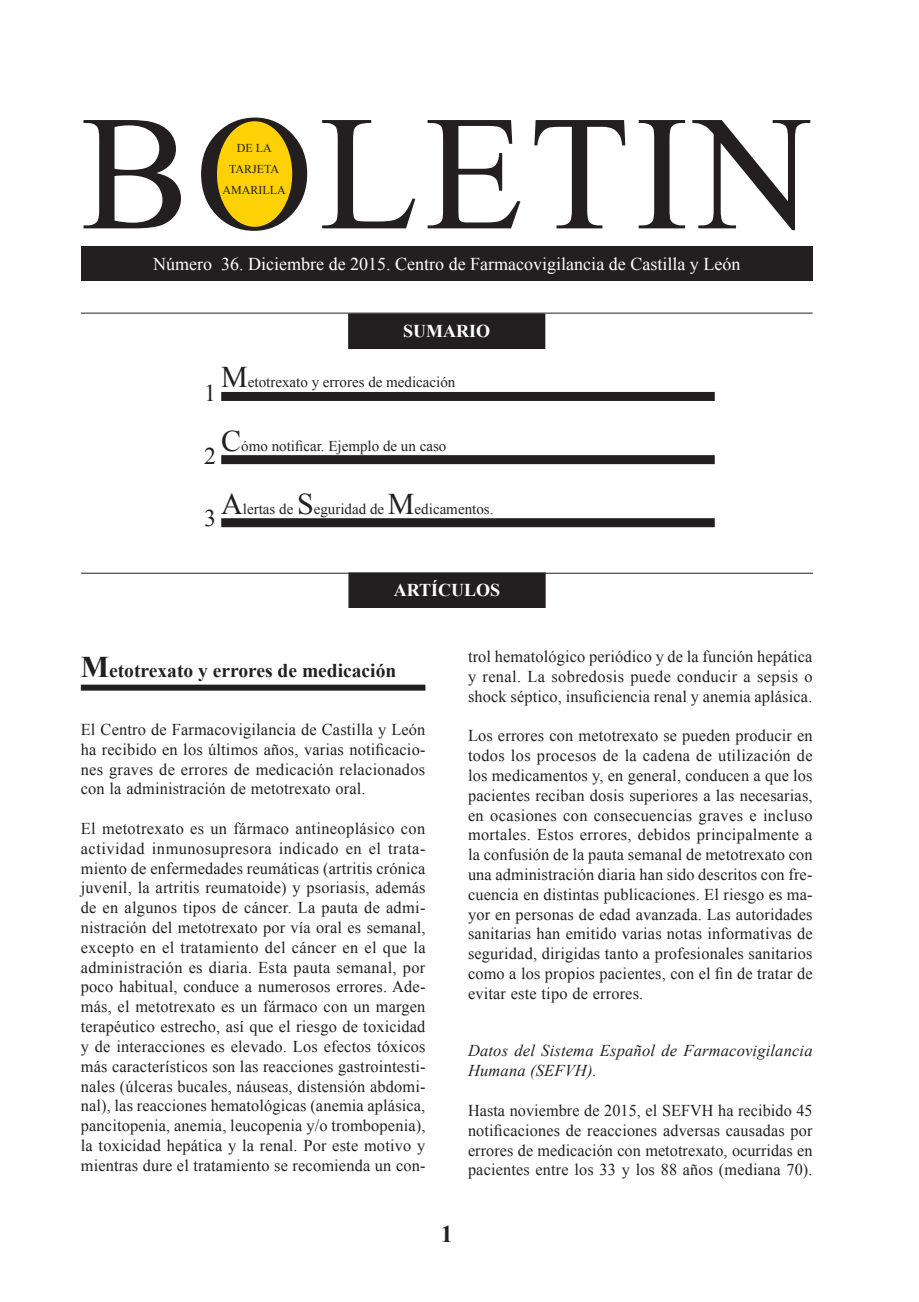
<style>
.page{position:relative;width:919px;height:1302px;background:#fff}
.page>*{position:absolute;margin:0;border:0;box-sizing:border-box;transform-origin:0 0}
.t1{font:163.5px "Times New Roman";letter-spacing:.035em;color:#231f20}
.t2{font:24px "Times New Roman";color:#231f20}
.t3{font:700 24px "Times New Roman";color:#231f20}
.t4{font:700 19.5px "Times New Roman";color:#231f20}
.t5{font:18px "Times New Roman";color:#fff}
.t6{font:700 18px "Times New Roman";color:#fff}
.t7{font:16.5px/19.8px "Times New Roman";letter-spacing:.01em;color:#231f20;text-align:justify}
.t8{font:italic 16.5px/19.8px "Times New Roman";letter-spacing:.01em;color:#231f20}
.t9{font:15px "Times New Roman";color:#231f20}
.t10{font:12px/21px "Times New Roman";color:#231f20;text-align:center}
.s1{font-size:30px}
</style>
<div class="page">
<div style="left:81px;top:247px;width:731px;height:34px;background:#231f20"></div>
<div style="left:217px;top:121px;width:75px;height:106px;background:#fed105;border-radius:50%"></div>
<hr style="left:81px;top:313px;width:731px;height:1px;background:#231f20">
<div style="left:349px;top:314px;width:195px;height:34px;background:#231f20"></div>
<div style="left:348px;top:313px;width:197px;height:36px;border:2px solid #231f20"></div>
<hr style="left:81px;top:572px;width:731px;height:1px;background:#231f20">
<div style="left:349px;top:573px;width:196px;height:34px;background:#231f20"></div>
<div style="left:348px;top:572px;width:197px;height:36px;border:2px solid #231f20"></div>
<div style="left:81px;top:684px;width:344px;height:6px;background:#231f20"></div>
<div style="left:221px;top:392px;width:493px;height:9px;background:#231f20"></div>
<div style="left:221px;top:455px;width:493px;height:9px;background:#231f20"></div>
<div style="left:221px;top:518px;width:493px;height:9px;background:#231f20"></div>
<h1 class="t1" style="left:81px;top:64px;width:733px">BOLETIN</h1>
<p class="t10" style="left:222px;top:137px;width:65px">DE LA<br>TARJETA<br>AMARILLA</p>
<p class="t5" style="left:153px;top:252px;width:588px">Número 36. Diciembre de 2015. Centro de Farmacovigilancia de Castilla y León</p>
<p class="t6" style="left:403px;top:318px;width:88px">SUMARIO</p>
<h2 class="t2" style="left:204px;top:377px;width:13px">1</h2>
<p class="t9" style="left:221px;top:372px;width:236px"><span class="s1">M</span>etotrexato y errores de medicación</p>
<p class="t9" style="left:221px;top:435px;width:226px"><span class="s1">C</span>ómo notificar. Ejemplo de un caso</p>
<h2 class="t2" style="left:204px;top:440px;width:13px">2</h2>
<p class="t9" style="left:221px;top:498px;width:274px"><span class="s1">A</span>lertas de <span class="s1">S</span>eguridad de <span class="s1">M</span>edicamentos.</p>
<h2 class="t2" style="left:204px;top:502px;width:13px">3</h2>
<p class="t6" style="left:393px;top:577px;width:108px">ARTÍCULOS</p>
<p class="t4" style="left:81px;top:657px;width:317px"><span class="s1">M</span>etotrexato y errores de medicación</p>
<p class="t7" style="left:81px;top:719px;width:346px">El Centro de Farmacovigilancia de Castilla y León ha recibido en los últimos años, varias notificacio&shy;nes graves de errores de medicación relacionados con la administración de metotrexato oral.</p>
<p class="t7" style="left:81px;top:818px;width:346px">El metotrexato es un fármaco antineoplásico con actividad inmunosupresora indicado en el trata&shy;miento de enfermedades reumáticas (artritis crónica juvenil, la artritis reumatoide) y psoriasis, además de en algunos tipos de cáncer. La pauta de admi&shy;nistración del metotrexato por vía oral es semanal, excepto en el tratamiento del cáncer en el que la administración es diaria. Esta pauta semanal, por poco habitual, conduce a numerosos errores. Ade&shy;más, el metotrexato es un fármaco con un margen terapéutico estrecho, así que el riesgo de toxicidad y de interacciones es elevado. Los efectos tóxicos más característicos son las reacciones gastrointesti&shy;nales (úlceras bucales, náuseas, distensión abdomi&shy;nal), las reacciones hematológicas (anemia aplásica, pancitopenia, anemia, leucopenia y/o trombopenia), la toxicidad hepática y la renal. Por este motivo y mientras dure el tratamiento se recomienda un con-</p>
<p class="t7" style="left:468px;top:646px;width:346px">trol hematológico periódico y de la función hepática y renal. La sobredosis puede conducir a sepsis o shock séptico, insuficiencia renal y anemia aplásica.</p>
<p class="t7" style="left:468px;top:725px;width:346px">Los errores con metotrexato se pueden producir en todos los procesos de la cadena de utilización de los medicamentos y, en general, conducen a que los pacientes reciban dosis superiores a las necesarias, en ocasiones con consecuencias graves e incluso mortales. Estos errores, debidos principalmente a la confusión de la pauta semanal de metotrexato con una administración diaria han sido descritos con fre&shy;cuencia en distintas publicaciones. El riesgo es ma&shy;yor en personas de edad avanzada. Las autoridades sanitarias han emitido varias notas informativas de seguridad, dirigidas tanto a profesionales sanitarios como a los propios pacientes, con el fin de tratar de evitar este tipo de errores.</p>
<p class="t8" style="left:468px;top:1040px;width:346px">Datos del Sistema Español de Farmacovigilancia<br>Humana (SEFVH).</p>
<p class="t7" style="left:468px;top:1099px;width:346px">Hasta noviembre de 2015, el SEFVH ha recibido 45 notificaciones de reacciones adversas causadas por errores de medicación con metotrexato, ocurridas en pacientes entre los 33 y los 88 años (mediana 70).</p>
<h2 class="t3" style="left:440px;top:1217px;width:13px">1</h2>
</div>
